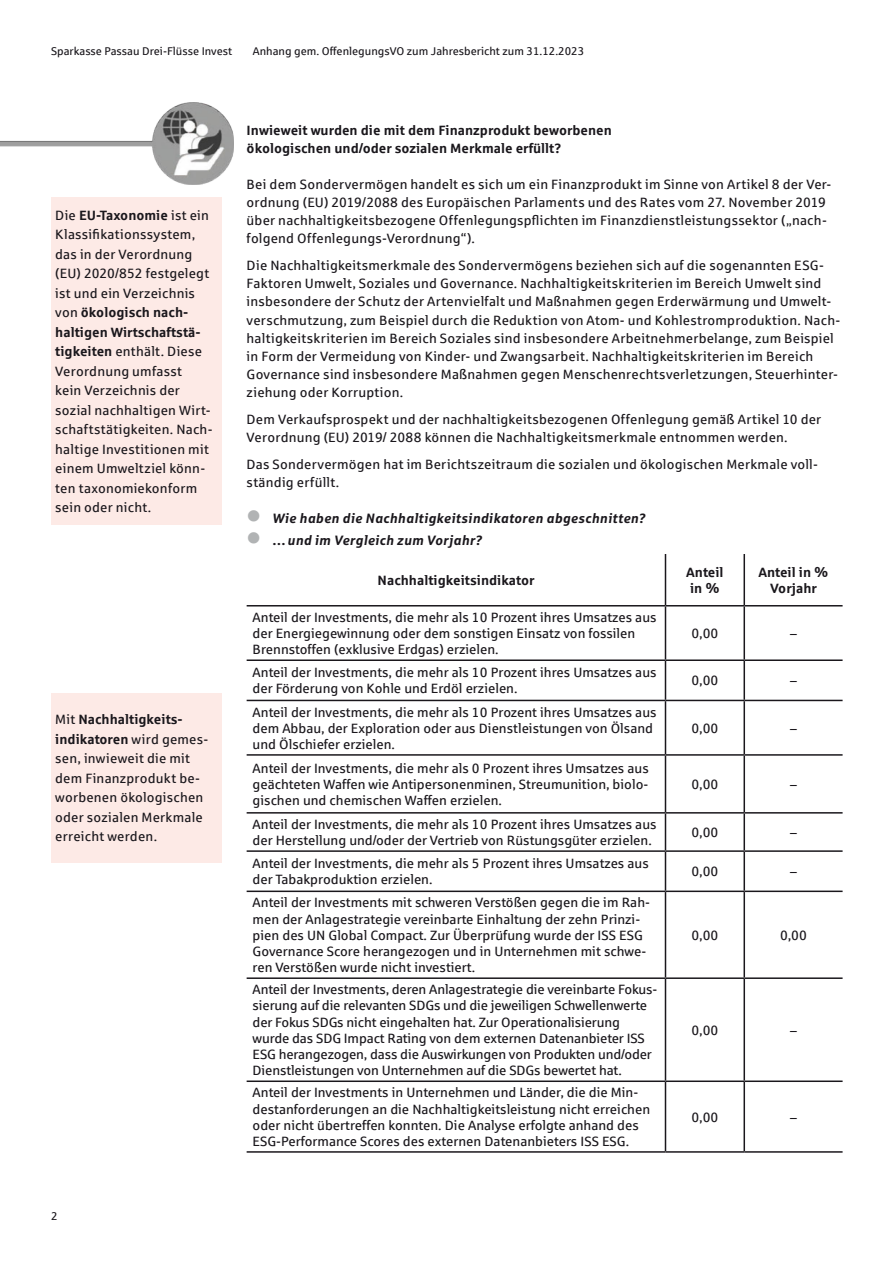
<style>
.page{position:relative;width:893px;height:1263px;background:#fff}
.page>*{position:absolute;margin:0;border:0;box-sizing:border-box;transform-origin:0 0}
.t1{font:13.5px/19.5px "Sparkasse Rg";color:#1a171c}
.t2{font:700 13.5px/16.2px "Sparkasse Rg";color:#1a171c}
.t3{font:italic 700 13.5px "Sparkasse Rg";letter-spacing:.015em;color:#1a171c}
.t4{font:11.25px "Sparkasse Rg";color:#1a171c}
.s1{font-weight:700}
.s2{color:#b1b3b4}
</style>
<div class="page">
<div style="left:51px;top:693px;width:170px;height:169px;background:#fdeae6"></div>
<img style="left:0;top:102px;width:234px;height:82px">
<hr style="left:665px;top:554px;width:1px;height:51px;background:#1a171c">
<hr style="left:743px;top:554px;width:2px;height:51px;background:#1a171c">
<hr style="left:247px;top:605px;width:418px;height:1px;background:#1a171c">
<hr style="left:665px;top:605px;width:79px;height:1px;background:#1a171c">
<hr style="left:665px;top:606px;width:1px;height:53px;background:#1a171c">
<hr style="left:744px;top:605px;width:99px;height:1px;background:#1a171c">
<hr style="left:743px;top:606px;width:2px;height:53px;background:#1a171c">
<hr style="left:247px;top:659px;width:418px;height:2px;background:#1a171c">
<hr style="left:665px;top:659px;width:79px;height:2px;background:#1a171c">
<hr style="left:665px;top:661px;width:1px;height:39px;background:#1a171c">
<hr style="left:744px;top:659px;width:99px;height:2px;background:#1a171c">
<hr style="left:743px;top:661px;width:2px;height:39px;background:#1a171c">
<hr style="left:247px;top:700px;width:418px;height:1px;background:#1a171c">
<hr style="left:665px;top:700px;width:79px;height:1px;background:#1a171c">
<hr style="left:665px;top:701px;width:1px;height:53px;background:#1a171c">
<hr style="left:744px;top:700px;width:99px;height:1px;background:#1a171c">
<hr style="left:743px;top:701px;width:2px;height:53px;background:#1a171c">
<hr style="left:247px;top:754px;width:418px;height:2px;background:#1a171c">
<hr style="left:665px;top:754px;width:79px;height:2px;background:#1a171c">
<hr style="left:665px;top:756px;width:1px;height:56px;background:#1a171c">
<hr style="left:744px;top:754px;width:99px;height:2px;background:#1a171c">
<hr style="left:743px;top:756px;width:2px;height:56px;background:#1a171c">
<hr style="left:247px;top:812px;width:418px;height:1px;background:#1a171c">
<hr style="left:665px;top:812px;width:79px;height:1px;background:#1a171c">
<hr style="left:665px;top:813px;width:1px;height:37px;background:#1a171c">
<hr style="left:744px;top:812px;width:99px;height:1px;background:#1a171c">
<hr style="left:743px;top:813px;width:2px;height:37px;background:#1a171c">
<hr style="left:247px;top:850px;width:418px;height:2px;background:#1a171c">
<hr style="left:665px;top:850px;width:79px;height:2px;background:#1a171c">
<hr style="left:665px;top:852px;width:1px;height:38px;background:#1a171c">
<hr style="left:744px;top:850px;width:99px;height:2px;background:#1a171c">
<hr style="left:743px;top:852px;width:2px;height:38px;background:#1a171c">
<hr style="left:247px;top:890px;width:418px;height:2px;background:#1a171c">
<hr style="left:665px;top:890px;width:79px;height:2px;background:#1a171c">
<hr style="left:665px;top:892px;width:1px;height:85px;background:#1a171c">
<hr style="left:744px;top:890px;width:99px;height:2px;background:#1a171c">
<hr style="left:743px;top:892px;width:2px;height:85px;background:#1a171c">
<hr style="left:247px;top:977px;width:418px;height:2px;background:#1a171c">
<hr style="left:665px;top:977px;width:79px;height:2px;background:#1a171c">
<hr style="left:665px;top:979px;width:1px;height:101px;background:#1a171c">
<hr style="left:744px;top:977px;width:99px;height:2px;background:#1a171c">
<hr style="left:743px;top:979px;width:2px;height:101px;background:#1a171c">
<hr style="left:247px;top:1080px;width:418px;height:2px;background:#1a171c">
<hr style="left:665px;top:1080px;width:79px;height:2px;background:#1a171c">
<hr style="left:665px;top:1082px;width:1px;height:69px;background:#1a171c">
<hr style="left:744px;top:1080px;width:99px;height:2px;background:#1a171c">
<hr style="left:743px;top:1082px;width:2px;height:69px;background:#1a171c">
<hr style="left:247px;top:1151px;width:418px;height:2px;background:#1a171c">
<hr style="left:665px;top:1151px;width:79px;height:2px;background:#1a171c">
<hr style="left:744px;top:1151px;width:99px;height:2px;background:#1a171c">
<div style="left:51px;top:197px;width:170px;height:328px;background:#fdeae6"></div>
<p class="t4" style="left:51px;top:44px;width:183px">Sparkasse Passau Drei-Flüsse Invest</p>
<p class="t4" style="left:253px;top:44px;width:333px">Anhang gem. OffenlegungsVO zum Jahresbericht zum 31.12.2023</p>
<p class="t1" style="left:55px;top:205px;width:159px">Die <span class="s1">EU-Taxonomie</span> ist ein<br>Klassifikationssystem, das in der Verordnung (EU) 2020/852 festgelegt ist und ein Verzeichnis von <span class="s1">ökologisch nach&shy;haltigen Wirtschaftstä&shy;tigkeiten</span> enthält. Diese<br>Verordnung umfasst<br>kein Verzeichnis der sozial nachhaltigen Wirt&shy;schaftstätigkeiten. Nach&shy;haltige Investitionen mit einem Umweltziel könn&shy;ten taxonomiekonform sein oder nicht.</p>
<p class="t1" style="left:55px;top:709px;width:154px">Mit <span class="s1">N achhaltigkeits&shy;indikatoren</span> wird gemes&shy;sen, inwieweit die mit dem Finanzprodukt be&shy;worbenen ökologischen oder sozialen Merkmale erreicht werden.</p>
<p class="t4" style="left:51px;top:1209px;width:8px">2</p>
<p class="t2" style="left:247px;top:120px;width:367px;line-height:18.1px">Inwieweit wurden die mit dem Finanzprodukt beworbenen ökologischen und/oder sozialen Merkmale erfüllt?</p>
<p class="t1" style="left:247px;top:175px;width:586px;line-height:18.1px">Bei dem Sondervermögen handelt es sich um ein Finanzprodukt im Sinne von Artikel 8 der Ver&shy;ordnung (EU) 2019/2088 des Europäischen Parlaments und des Rates vom 27. November 2019 über nachhaltigkeitsbezogene Offenlegungspflichten im Finanzdienstleistungssektor („nach&shy;folgend Offenlegungs-Verordnung“).</p>
<p class="t1" style="left:247px;top:256px;width:595px;line-height:18.1px">Die Nachhaltigkeitsmerkmale des Sondervermögens beziehen sich auf die sogenannten ESG-Faktoren Umwelt, Soziales und Governance. Nachhaltigkeitskriterien im Bereich Umwelt sind insbesondere der Schutz der Artenvielfalt und Maßnahmen gegen Erderwärmung und Umwelt&shy;verschmutzung, zum Beispiel durch die Reduktion von Atom- und Kohlestromproduktion. Nach&shy;haltigkeitskriterien im Bereich Soziales sind insbesondere Arbeitnehmerbelange, zum Beispiel in Form der Vermeidung von Kinder- und Zwangsarbeit. Nachhaltigkeitskriterien im Bereich Governance sind insbesondere Maßnahmen gegen Menschenrechtsverletzungen, Steuerhinter&shy;ziehung oder Korruption.</p>
<p class="t1" style="left:247px;top:410px;width:576px;line-height:18.1px">Dem Verkaufsprospekt und der nachhaltigkeitsbezogenen Offenlegung gemäß Artikel 10 der<br>Verordnung (EU) 2019/ 2088 können die Nachhaltigkeitsmerkmale entnommen werden.</p>
<p class="t1" style="left:247px;top:454px;width:573px;line-height:18.1px">Das Sondervermögen hat im Berichtszeitraum die sozialen und ökologischen Merkmale voll&shy;ständig erfüllt.</p>
<p class="t3" style="left:247px;top:510px;width:400px"><span class="s2">●</span> Wie haben die Nachhaltigkeitsindikatoren abgeschnitten?</p>
<p class="t3" style="left:247px;top:532px;width:237px"><span class="s2">●</span> …und im Vergleich zum Vorjahr?</p>
<p class="t2" style="left:378px;top:572px;width:158px">N achhaltigkeitsindikator</p>
<p class="t2" style="left:686px;top:563px;width:39px">Anteil in %</p>
<p class="t2" style="left:758px;top:563px;width:72px;text-align:center">Anteil in %<br>Vorjahr</p>
<p class="t1" style="left:253px;top:609px;width:405px;line-height:16.2px">Anteil der Investments, die mehr als 10 Prozent ihres Umsatzes aus der Energiegewinnung oder dem sonstigen Einsatz von fossilen<br>Brennstoffen (exklusive Erdgas) erzielen.</p>
<p class="t1" style="left:691px;top:623px;width:28px">0,00</p>
<p class="t1" style="left:790px;top:623px;width:8px">–</p>
<p class="t1" style="left:253px;top:664px;width:405px;line-height:16.2px">Anteil der Investments, die mehr als 10 Prozent ihres Umsatzes aus der Förderung von Kohle und Erdöl erzielen.</p>
<p class="t1" style="left:691px;top:670px;width:28px">0,00</p>
<p class="t1" style="left:790px;top:670px;width:8px">–</p>
<p class="t1" style="left:253px;top:703px;width:405px;line-height:16.2px">Anteil der Investments, die mehr als 10 Prozent ihres Umsatzes aus dem Abbau, der Exploration oder aus Dienstleistungen von Ölsand und Ölschiefer erzielen.</p>
<p class="t1" style="left:691px;top:718px;width:28px">0,00</p>
<p class="t1" style="left:790px;top:718px;width:8px">–</p>
<p class="t1" style="left:253px;top:759px;width:398px;line-height:16.2px;text-align:justify">Anteil der Investments, die mehr als 0 Prozent ihres Umsatzes aus geächteten Waffen wie Antipersonenminen, Streumunition, biolo&shy;gischen und chemischen Waffen erzielen.</p>
<p class="t1" style="left:691px;top:774px;width:28px">0,00</p>
<p class="t1" style="left:790px;top:774px;width:8px">–</p>
<p class="t1" style="left:253px;top:816px;width:405px;line-height:16.2px">Anteil der Investments, die mehr als 10 Prozent ihres Umsatzes aus der Herstellung und/oder der Vertrieb von Rüstungsgüter erzielen.</p>
<p class="t1" style="left:691px;top:822px;width:28px">0,00</p>
<p class="t1" style="left:790px;top:822px;width:8px">–</p>
<p class="t1" style="left:253px;top:855px;width:398px;line-height:16.2px">Anteil der Investments, die mehr als 5 Prozent ihres Umsatzes aus der Tabakproduktion erzielen.</p>
<p class="t1" style="left:691px;top:861px;width:28px">0,00</p>
<p class="t1" style="left:790px;top:861px;width:8px">–</p>
<p class="t1" style="left:253px;top:894px;width:399px;line-height:16.2px">Anteil der Investments mit schweren Verstößen gegen die im Rah&shy;men der Anlagestrategie vereinbarte Einhaltung der zehn Prinzi&shy;pien des UN Global Compact. Zur Überprüfung wurde der ISS ESG Governance Score herangezogen und in Unternehmen mit schwe&shy;ren Verstößen wurde nicht investiert.</p>
<p class="t1" style="left:691px;top:925px;width:28px">0,00</p>
<p class="t1" style="left:780px;top:925px;width:28px">0,00</p>
<p class="t1" style="left:253px;top:981px;width:406px;line-height:16.2px">Anteil der Investments, deren Anlagestrategie die vereinbarte Fokus&shy;sierung auf die relevanten SDGs und die jeweiligen Schwellenwerte der Fokus SDGs nicht eingehalten hat. Zur Operationalisierung wurde das SDG Impact Rating von dem externen Datenanbieter ISS ESG herangezogen, dass die Auswirkungen von Produkten und/oder Dienstleistungen von Unternehmen auf die SDGs bewertet hat.</p>
<p class="t1" style="left:253px;top:1084px;width:399px;line-height:16.2px">Anteil der Investments in Unternehmen und Länder, die die Min&shy;destanforderungen an die Nachhaltigkeitsleistung nicht erreichen oder nicht übertreffen konnten. Die Analyse erfolgte anhand des ESG-Performance Scores des externen Datenanbieters ISS ESG.</p>
<p class="t1" style="left:691px;top:1020px;width:28px">0,00</p>
<p class="t1" style="left:790px;top:1020px;width:8px">–</p>
<p class="t1" style="left:691px;top:1107px;width:28px">0,00</p>
<p class="t1" style="left:790px;top:1107px;width:8px">–</p>
</div>
